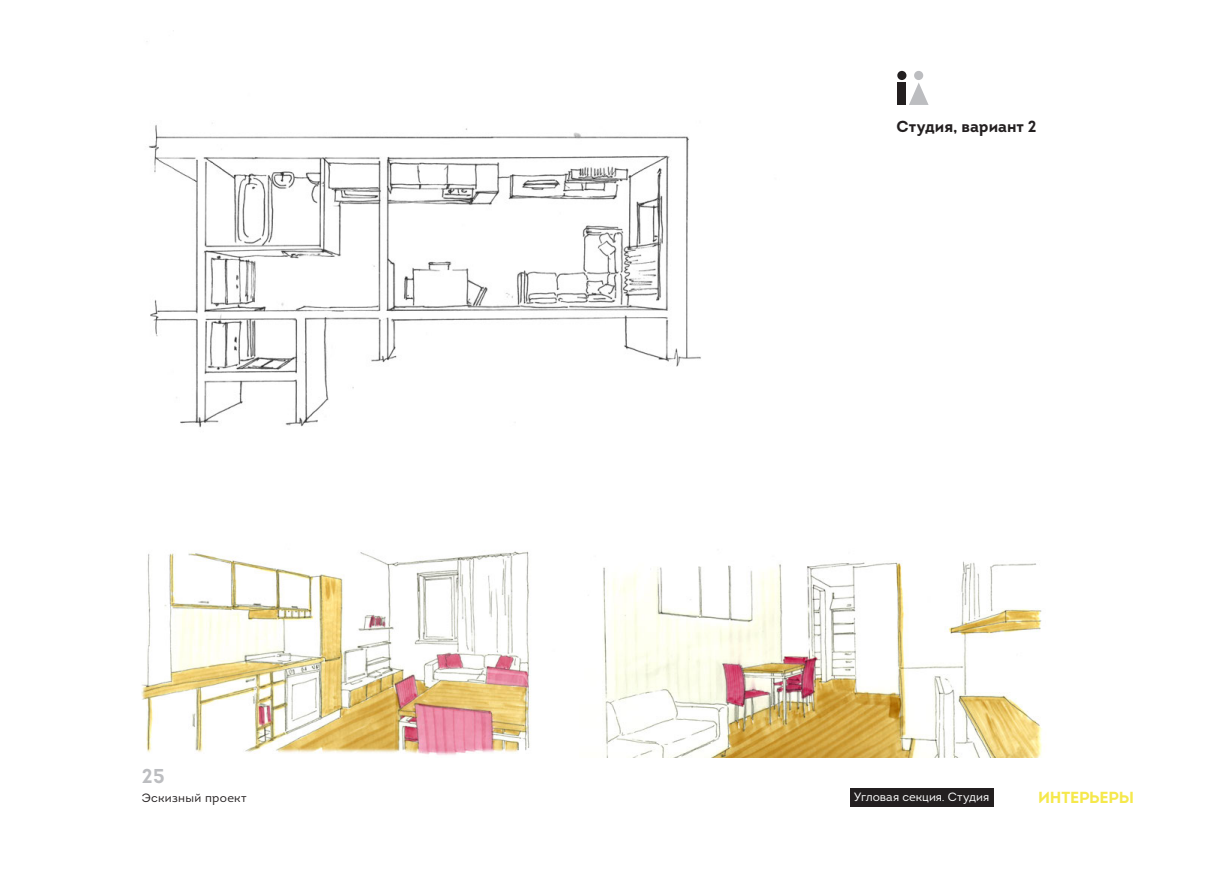
<style>
.page{position:relative;width:1205px;height:871px;background:#fff}
.page>*{position:absolute;margin:0;border:0;box-sizing:border-box;transform-origin:0 0}
.t1{font:700 20px "Intro";color:#bcbdc0}
.t2{font:700 16px "Intro";color:#231f20}
.t3{font:700 16px "Intro";letter-spacing:-.01em;color:#f5e84b}
.t4{font:12px "Intro";color:#fff}
.t5{font:12px "Intro";letter-spacing:.025em;color:#231f20}
</style>
<div class="page">
<img style="left:146px;top:30px;width:555px;height:398px">
<img style="left:142px;top:551px;width:389px;height:204px">
<img style="left:603px;top:561px;width:439px;height:196px">
<div style="left:897px;top:83px;width:9px;height:22px;background:#231f20"></div>
<div style="left:897px;top:71px;width:9px;height:9px;background:#231f20;border-radius:50%"></div>
<div style="left:914px;top:71px;width:9px;height:9px;background:#bcbdc0;border-radius:50%"></div>
<svg style="left:909px;top:83px;width:19px;height:22px"></svg>
<div style="left:850px;top:788px;width:143px;height:18px;background:#231f20"></div>
<h1 class="t1" style="left:142px;top:763px;width:24px">25</h1>
<p class="t5" style="left:142px;top:790px;width:106px">Эскизный проект</p>
<h2 class="t2" style="left:896px;top:116px;width:141px">Студия, вариант 2</h2>
<p class="t4" style="left:854px;top:789px;width:136px">Угловая секция. Студия</p>
<h2 class="t3" style="left:1038px;top:787px;width:98px">И нтерьеры</h2>
</div>
